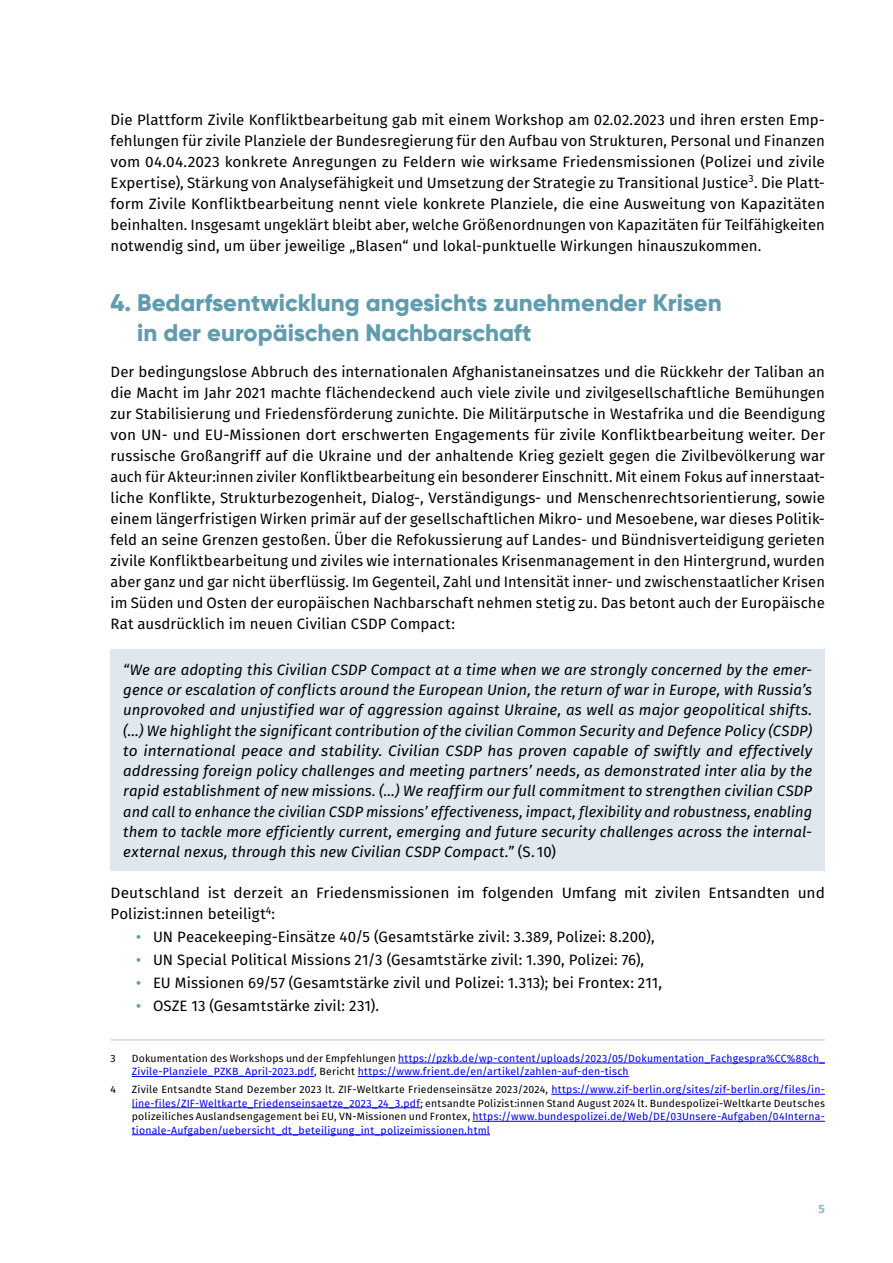
<style>
.page{position:relative;width:893px;height:1263px;background:#fff}
.page>*{position:absolute;margin:0;border:0;box-sizing:border-box;transform-origin:0 0}
.Inhaltsseiten_H2_Headline_16_20_pt{font:800 24px/30px "Gilroy";color:#619cae}
.Inhaltsseiten_p_Fließtext{font:15px/21px "Fira Sans";color:#000}
.Inhaltsseiten_p_Fließtext-2{font:italic 15px/20.2px "Fira Sans";letter-spacing:.005em;color:#000;text-align:justify}
.Inhaltsseiten_Aufzählung_Punkt{font:15px "Fira Sans";letter-spacing:.005em;color:#000}
.t1{font:700 12px "Fira Sans";color:#89bbc9}
.Inhaltsseiten_Fußnoten{font:10.5px/13.5px "Fira Sans";letter-spacing:.02em;color:#00f}
.Inhaltsseiten_Fußnoten-2{font:10.5px "Fira Sans";color:#000}
.s1{font-style:normal}
.s2{font-weight:500;color:#619cae}
.s3{color:#000}
</style>
<div class="page">
<hr style="left:111px;top:1039px;width:714px;height:1px;background:#afcad3">
<hr style="left:398px;top:1063px;width:427px;height:1px;background:#00f">
<hr style="left:132px;top:1076px;width:182px;height:1px;background:#00f">
<hr style="left:358px;top:1076px;width:271px;height:1px;background:#00f">
<hr style="left:551px;top:1094px;width:274px;height:1px;background:#00f">
<hr style="left:132px;top:1107px;width:288px;height:1px;background:#00f">
<hr style="left:472px;top:1121px;width:353px;height:1px;background:#00f">
<hr style="left:132px;top:1134px;width:358px;height:1px;background:#00f">
<div style="left:111px;top:649px;width:714px;height:221px;background:#dee8ee"></div>
<p class="Inhaltsseiten_p_Fließtext" style="left:111px;top:109px;width:716px;text-align:justify">Die Plattform Zivile Konfliktbearbeitung gab mit einem Workshop am 02.02.2023 und ihren ersten Emp&shy;fehlungen für zivile Planziele der Bundesregierung für den Aufbau von Strukturen, Personal und Finanzen vom 04.04.2023 konkrete Anregungen zu Feldern wie wirksame Friedensmissionen (Polizei und zivile Expertise), Stärkung von Analysefähigkeit und Umsetzung der Strategie zu Transitional Justice<sup>3</sup>. Die Platt&shy;form Zivile Konfliktbearbeitung nennt viele konkrete Planziele, die eine Ausweitung von Kapazitäten beinhalten. Insgesamt ungeklärt bleibt aber, welche Größenordnungen von Kapazitäten für Teilfähigkeiten notwendig sind, um über jeweilige „Blasen“ und lokal-punktuelle Wirkungen hinauszukommen.</p>
<h3 class="Inhaltsseiten_H2_Headline_16_20_pt" style="left:137px;top:287px;width:586px;text-indent:-27px">4. Bedarfsentwicklung angesichts zunehmender Krisen in der europäischen Nachbarschaft</h3>
<p class="Inhaltsseiten_p_Fließtext" style="left:111px;top:361px;width:716px">Der bedingungslose Abbruch des internationalen Afghanistaneinsatzes und die Rückkehr der Taliban an die Macht im Jahr 2021 machte flächendeckend auch viele zivile und zivilgesellschaftliche Bemühungen zur Stabilisierung und Friedensförderung zunichte. Die Militärputsche in Westafrika und die Beendigung von UN- und EU-Missionen dort erschwerten Engagements für zivile Konfliktbearbeitung weiter. Der russische Großangriff auf die Ukraine und der anhaltende Krieg gezielt gegen die Zivilbevölkerung war auch für Akteur:innen ziviler Konfliktbearbeitung ein besonderer Einschnitt. Mit einem Fokus auf innerstaat&shy;liche Konflikte, Strukturbezogenheit, Dialog-, Verständigungs- und Menschenrechtsorientierung, sowie einem längerfristigen Wirken primär auf der gesellschaftlichen Mikro- und Mesoebene, war dieses Politik&shy;feld an seine Grenzen gestoßen. Über die Refokussierung auf Landes- und Bündnisverteidigung gerieten zivile Konfliktbearbeitung und ziviles wie internationales Krisenmanagement in den Hintergrund, wurden aber ganz und gar nicht überflüssig. Im Gegenteil, Zahl und Intensität inner- und zwischenstaatlicher Krisen im Süden und Osten der europäischen Nachbarschaft nehmen stetig zu. Das betont auch der Europäische Rat ausdrücklich im neuen Civilian CSDP Compact:</p>
<p class="Inhaltsseiten_p_Fließtext-2" style="left:123px;top:659px;width:690px">“We are adopting this Civilian CSDP Compact at a time when we are strongly concerned by the emer&shy;gence or escalation of conflicts around the European Union, the return of war in Europe, with Russia’s unprovoked and unjustified war of aggression against Ukraine, as well as major geopolitical shifts. (…) We highlight the significant contribution of the civilian Common Security and Defence Policy (CSDP) to international peace and stability. Civilian CSDP has proven capable of swiftly and effectively addressing foreign policy challenges and meeting partners’ needs, as demonstrated inter alia by the rapid establishment of new missions. (…) We reaffirm our full commitment to strengthen civilian CSDP and call to enhance the civilian CSDP missions’ effectiveness, impact, flexibility and robustness, enabling them to tackle more efficiently current, emerging and future security challenges across the internal&shy;external nexus, through this new Civilian CSDP Compact.” <span class="s1">(S. 10)</span></p>
<p class="Inhaltsseiten_p_Fließtext" style="left:111px;top:882px;width:716px">Deutschland ist derzeit an Friedensmissionen im folgenden Umfang mit zivilen Entsandten und<br>Polizist:innen beteiligt<sup>4</sup>:</p>
<p class="Inhaltsseiten_Aufzählung_Punkt" style="left:136px;top:925px;width:520px"><span class="s2">•</span> UN Peacekeeping-Einsätze 40/5 (Gesamtstärke zivil: 3.389, Polizei: 8.200),</p>
<p class="Inhaltsseiten_Aufzählung_Punkt" style="left:136px;top:949px;width:509px"><span class="s2">•</span> UN Special Political Missions 21/3 (Gesamtstärke zivil: 1.390, Polizei: 76),</p>
<p class="Inhaltsseiten_Aufzählung_Punkt" style="left:136px;top:972px;width:527px"><span class="s2">•</span> EU Missionen 69/57 (Gesamtstärke zivil und Polizei: 1.313); bei Frontex: 211,</p>
<p class="Inhaltsseiten_Aufzählung_Punkt" style="left:136px;top:995px;width:244px"><span class="s2">•</span> OSZE 13 (Gesamtstärke zivil: 231).</p>
<p class="Inhaltsseiten_Fußnoten-2" style="left:111px;top:1050px;width:7px">3</p>
<p class="Inhaltsseiten_Fußnoten" style="left:132px;top:1051px;width:695px"><span class="s3">Dokumentation des Workshops und der Empfehlungen</span> https://pzkb.de/wp-content/uploads/2023/05/Dokumentation_Fachgespra%CC%88ch_<br>Zivile-Planziele_PZKB_April-2023.pdf<span class="s3">, Bericht</span> https://www.frient.de/en/artikel/zahlen-auf-den-tisch</p>
<p class="Inhaltsseiten_Fußnoten-2" style="left:111px;top:1081px;width:7px">4</p>
<p class="Inhaltsseiten_Fußnoten" style="left:132px;top:1082px;width:695px;text-align:justify"><span class="s3">Zivile Entsandte Stand Dezember 2023 lt. ZIF-Weltkarte Friedenseinsätze 2023/2024,</span> https://www.zif-berlin.org/sites/zif-berlin.org/files/in&shy;line-files/ZIF-Weltkarte_Friedenseinsaetze_2023_24_3.pdf<span class="s3">; entsandte Polizist:innen Stand August 2024 lt. Bundespolizei-Weltkarte Deutsches polizeiliches Auslandsengagement bei EU, VN-Missionen und Frontex,</span> https://www.bundespolizei.de/Web/DE/03Unsere-Aufgaben/04Interna&shy;tionale-Aufgaben/uebersicht_dt_beteiligung_int_polizeimissionen.html</p>
<p class="t1" style="left:818px;top:1198px;width:8px">5</p>
</div>
